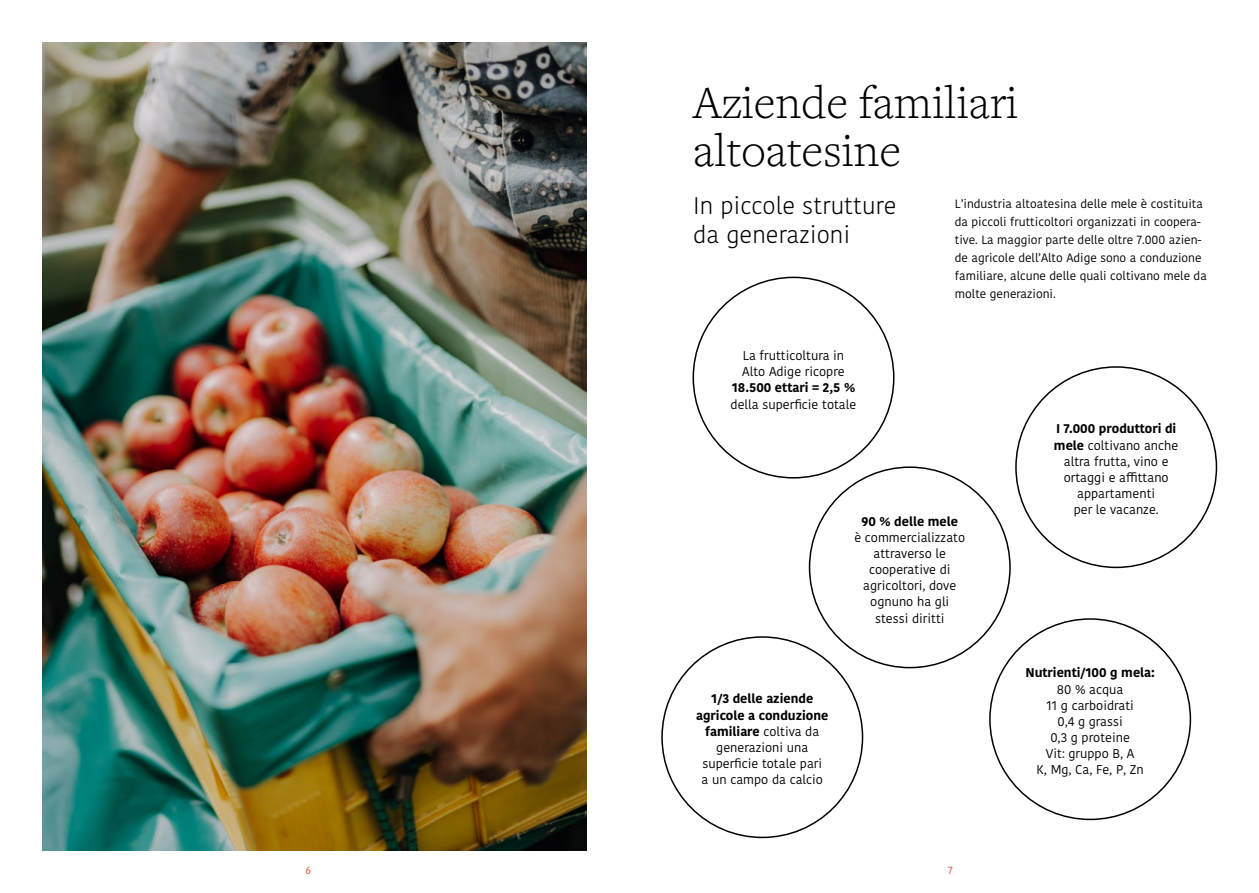
<style>
.page{position:relative;width:1259px;height:893px;background:#fff}
.page>*{position:absolute;margin:0;border:0;box-sizing:border-box;transform-origin:0 0}
.t1{font:300 47.85px/47.8px "Freight Text Pro";color:#000}
.t2{font:300 24px/28.8px "Kohinoor Devanagari";color:#000}
.t3{font:12.75px/16.2px "Kohinoor Devanagari";color:#000;text-align:center}
.t4{font:700 12.75px "Kohinoor Devanagari";color:#000}
.t5{font:12px/18px "Kohinoor Devanagari";color:#000}
.t6{font:10.5px "Kohinoor Devanagari";color:#e84f2f}
.s1{font-weight:700}
</style>
<div class="page">
<img style="left:43px;top:43px;width:544px;height:807px">
<h1 class="t1" style="left:693px;top:77px;width:326px">Aziende familiari altoatesine</h1>
<h2 class="t2" style="left:693px;top:191px;width:205px">In piccole strutture da generazioni</h2>
<p class="t5" style="left:955px;top:195px;width:253px">L’industria altoatesina delle mele è costituita da piccoli frutticoltori organizzati in coopera&shy;tive. La maggior parte delle oltre 7.000 azien&shy;de agricole dell’Alto Adige sono a conduzione familiare, alcune delle quali coltivano mele da molte generazioni.</p>
<p class="t3" style="left:742px;top:348px;width:104px;text-align:left">La frutticoltura in<br>Alto Adige ricopre</p>
<p class="t4" style="left:732px;top:376px;width:125px">18.500 ettari = 2,5 %</p>
<p class="t3" style="left:730px;top:396px;width:127px">della superficie totale</p>
<p class="t4" style="left:861px;top:510px;width:98px">90 % delle mele</p>
<p class="t3" style="left:854px;top:529px;width:112px">è commercializzato attraverso le cooperative di agricoltori, dove ognuno ha gli stessi diritti</p>
<p class="t3" style="left:696px;top:691px;width:134px"><span class="s1">1/3 delle aziende agricole a conduzione familiare</span> coltiva da generazioni una superficie totale pari<br>a un campo da calcio</p>
<p class="t6" style="left:305px;top:864px;width:7px">6</p>
<p class="t6" style="left:948px;top:864px;width:6px">7</p>
<p class="t3" style="left:1054px;top:421px;width:126px"><span class="s1">I 7.000 produttori di mele</span> coltivano anche altra frutta, vino e ortaggi e affittano appartamenti<br>per le vacanze.</p>
<p class="t4" style="left:1025px;top:661px;width:131px">Nutrienti/100 g mela:</p>
<p class="t3" style="left:1036px;top:681px;width:109px">80 % acqua<br>11 g carboidrati<br>0,4 g grassi<br>0,3 g proteine<br>Vit: gruppo B, A<br>K, Mg, Ca, Fe, P, Zn</p>
</div>
